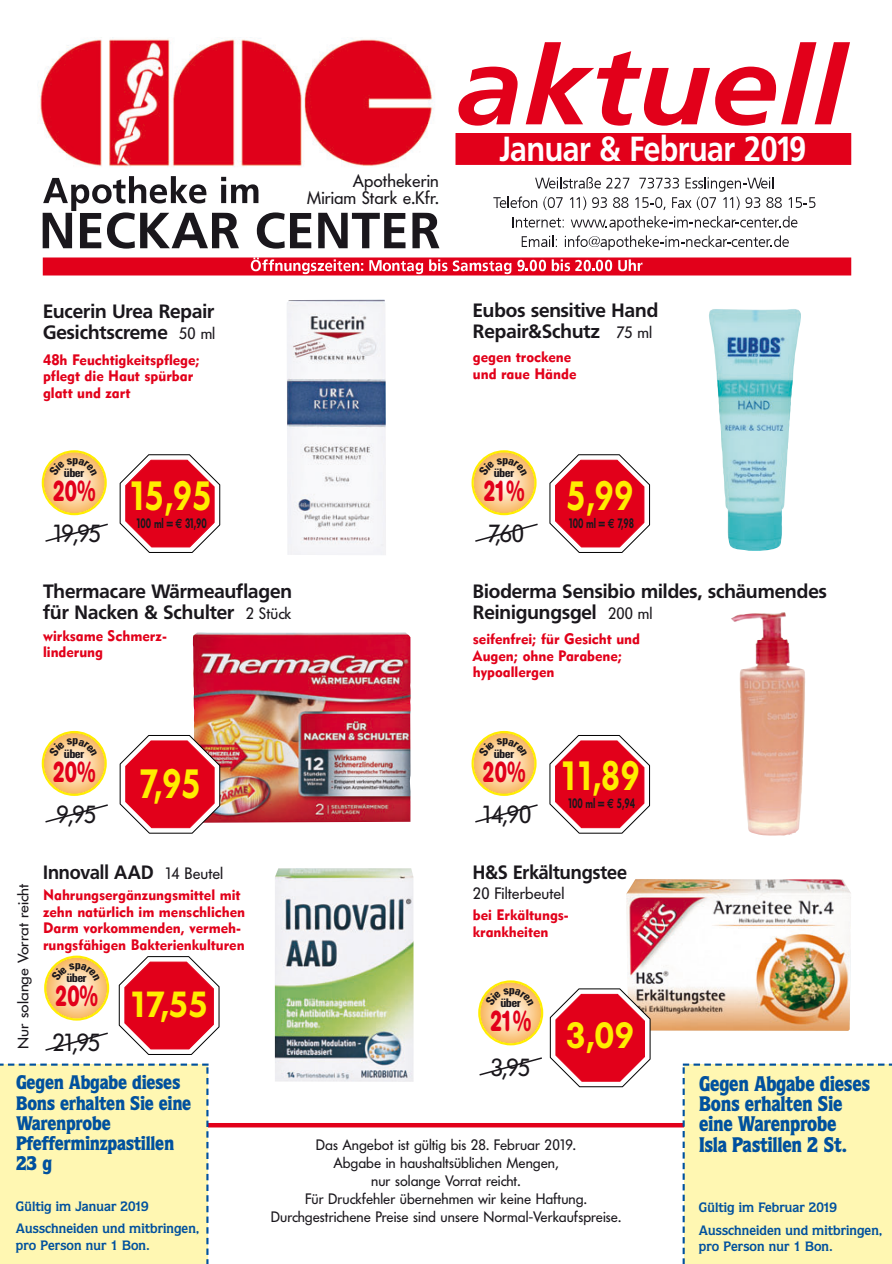
<style>
.page{position:relative;width:892px;height:1264px;background:#fff}
.page>*{position:absolute;margin:0;border:0;box-sizing:border-box;transform-origin:0 0}
.t1{font:italic 700 109.5px "Frutiger";color:#e2001a;scale:1.1 1}
.t2{font:600 40.5px "Futura BQ";color:#ffed00;scale:.83 1}
.t3{font:600 36px "Futura BQ";color:#ffed00;scale:.95 1}
.t4{font:700 34.5px "Frutiger BQ";color:#fff;scale:.87 1}
.t5{font:700 28.95px "AG Buch Rounded BQ";color:#e2001a;scale:.7 1}
.t6{font:24.6px "Futura BQ";letter-spacing:-.03em;color:#1a171c}
.t7{font:900 21px/20.2px "Quorum BQ";color:#00519e;scale:.87 1}
.t8{font:900 19.5px/20.2px "Quorum BQ";color:#00519e;scale:.9 1}
.t9{font:700 19.05px/20.4px "Frutiger BQ";color:#1a171c}
.t10{font:700 19.05px "Frutiger BQ";color:#1a171c;scale:.95 1}
.t11{font:18px/16.5px "Futura BQ";color:#1a171c;text-align:right}
.t12{font:16.35px "Futura BQ";color:#1a171c}
.t13{font:900 15px/16.5px "Biometric";color:#e2001a;scale:.95 1}
.t14{font:15px/18px "Futura BQ";color:#1a171c;text-align:center}
.t15{font:15px "Futura BQ";color:#1a171c;scale:1.1 1}
.t16{font:700 13.5px/22.5px "Quorum BQ";color:#00519e}
.t17{font:600 13.5px "Futura BQ";color:#1a171c;scale:.68 1}
.t18{font:700 12.3px "Univers Condensed BQ";letter-spacing:-.05em;color:#1a171c;scale:1.1 1}
.s1{font-family:"Futura BQ";font-weight:400;font-size:16.35px}
.s2{font-family:"Euro Sans";font-weight:700}
</style>
<div class="page">
<div style="left:43px;top:257px;width:808px;height:18px;background:#e2001a"></div>
<svg style="left:43px;top:176px;width:241px;height:73px"></svg>
<svg style="left:290px;top:213px;width:21px;height:35px"></svg>
<svg style="left:318px;top:213px;width:87px;height:35px"></svg>
<svg style="left:412px;top:213px;width:27px;height:35px"></svg>
<svg style="left:535px;top:177px;width:65px;height:11px"></svg>
<svg style="left:606px;top:178px;width:23px;height:10px"></svg>
<svg style="left:493px;top:196px;width:44px;height:12px"></svg>
<svg style="left:543px;top:197px;width:19px;height:13px"></svg>
<svg style="left:570px;top:197px;width:16px;height:13px"></svg>
<svg style="left:592px;top:197px;width:14px;height:11px"></svg>
<svg style="left:613px;top:197px;width:15px;height:11px"></svg>
<svg style="left:635px;top:177px;width:146px;height:33px"></svg>
<svg style="left:788px;top:197px;width:27px;height:11px"></svg>
<svg style="left:512px;top:216px;width:285px;height:34px"></svg>
<div style="left:456px;top:134px;width:394px;height:30px;background:#e2001a"></div>
<div style="left:455px;top:133px;width:396px;height:32px;border:2px solid #e2001a"></div>
<svg style="left:251px;top:257px;width:112px;height:17px"></svg>
<svg style="left:369px;top:260px;width:54px;height:14px"></svg>
<svg style="left:429px;top:259px;width:82px;height:15px"></svg>
<svg style="left:618px;top:259px;width:24px;height:12px"></svg>
<svg style="left:517px;top:259px;width:95px;height:12px"></svg>
<img style="left:39px;top:37px;width:395px;height:130px">
<hr style="left:0;top:1123px;width:815px;height:4px;background:#e2001a">
<div style="left:0;top:1063px;width:208px;height:201px;background:#fff7b2"></div>
<div style="left:682px;top:1063px;width:209px;height:201px;background:#fff7b2"></div>
<svg style="left:45px;top:1032px;width:63px;height:19px"></svg>
<img style="left:275px;top:868px;width:138px;height:213px">
<svg style="left:119px;top:956px;width:100px;height:98px"></svg>
<img style="left:709px;top:309px;width:92px;height:242px">
<svg style="left:475px;top:523px;width:63px;height:19px"></svg>
<svg style="left:549px;top:455px;width:100px;height:97px"></svg>
<svg style="left:45px;top:523px;width:63px;height:19px"></svg>
<svg style="left:120px;top:455px;width:100px;height:97px"></svg>
<svg style="left:479px;top:1057px;width:63px;height:19px"></svg>
<img style="left:626px;top:879px;width:225px;height:151px">
<svg style="left:550px;top:989px;width:100px;height:97px"></svg>
<img style="left:731px;top:612px;width:74px;height:224px">
<svg style="left:475px;top:804px;width:63px;height:19px"></svg>
<img style="left:287px;top:299px;width:99px;height:256px">
<svg style="left:549px;top:735px;width:100px;height:98px"></svg>
<img style="left:192px;top:632px;width:219px;height:190px">
<svg style="left:45px;top:804px;width:63px;height:19px"></svg>
<svg style="left:120px;top:735px;width:100px;height:98px"></svg>
<svg style="left:44px;top:955px;width:65px;height:65px"></svg>
<svg style="left:471px;top:450px;width:65px;height:65px"></svg>
<svg style="left:42px;top:450px;width:65px;height:65px"></svg>
<svg style="left:478px;top:980px;width:65px;height:65px"></svg>
<svg style="left:471px;top:731px;width:65px;height:65px"></svg>
<svg style="left:42px;top:731px;width:65px;height:65px"></svg>
<p class="t11" style="left:307px;top:174px;width:133px">Apothekerin<br>Miriam Stark e.Kfr.</p>
<h1 class="t1" style="left:456px;top:42px;width:356px">aktuell</h1>
<h3 class="t4" style="left:499px;top:134px;width:354px">Januar &amp; Februar 2019</h3>
<p class="t9" style="left:43px;top:303px;width:174px">Eucerin Urea Repair<br>Gesichtscreme <span class="s1">50 ml</span></p>
<p class="t13" style="left:43px;top:353px;width:167px">48h Feuchtigkeitspflege; pflegt die Haut spürbar glatt und zart</p>
<p class="t18" style="left:64px;top:467px;width:20px">über</p>
<h3 class="t5" style="left:53px;top:480px;width:63px">20%</h3>
<h3 class="t6" style="left:52px;top:524px;width:51px">19,95</h3>
<h2 class="t2" style="left:129px;top:479px;width:102px">15,95</h2>
<p class="t17" style="left:136px;top:518px;width:106px">100 ml = <span class="s2">€</span> 31,90</p>
<p class="t9" style="left:43px;top:583px;width:250px">Thermacare Wärmeauflagen für Nacken &amp; Schulter <span class="s1">2 Stück</span></p>
<p class="t13" style="left:43px;top:629px;width:132px">wirksame Schmerz&shy;linderung</p>
<p class="t18" style="left:64px;top:747px;width:20px">über</p>
<h3 class="t5" style="left:53px;top:761px;width:63px">20%</h3>
<h3 class="t6" style="left:57px;top:804px;width:41px">9,95</h3>
<h2 class="t2" style="left:139px;top:767px;width:76px">7,95</h2>
<p class="t15" style="left:17px;top:1048px;width:151px;rotate:-90deg">Nur solange Vorrat reicht</p>
<p class="t10" style="left:43px;top:864px;width:191px">Innovall AAD <span class="s1">14 Beutel</span></p>
<p class="t13" style="left:43px;top:888px;width:214px">Nahrungsergänzungsmittel mit zehn natürlich im menschlichen<br>Darm vorkommenden, vermeh&shy;rungsfähigen Bakterienkulturen</p>
<p class="t18" style="left:66px;top:972px;width:20px">über</p>
<h3 class="t5" style="left:55px;top:985px;width:63px">20%</h3>
<h3 class="t6" style="left:52px;top:1032px;width:50px">21,95</h3>
<h3 class="t3" style="left:129px;top:989px;width:85px">17,55</h3>
<p class="t9" style="left:473px;top:302px;width:187px">Eubos sensitive Hand<br>Repair&amp;Schutz <span class="s1">75 ml</span></p>
<p class="t13" style="left:473px;top:350px;width:110px">gegen trockene und raue Hände</p>
<p class="t18" style="left:493px;top:467px;width:20px">über</p>
<h3 class="t5" style="left:483px;top:480px;width:61px">21%</h3>
<h3 class="t6" style="left:488px;top:524px;width:37px">7,60</h3>
<h2 class="t2" style="left:566px;top:479px;width:82px">5,99</h2>
<p class="t17" style="left:568px;top:517px;width:98px">100 ml = <span class="s2">€</span> 7,98</p>
<p class="t9" style="left:473px;top:583px;width:355px">Bioderma Sensibio mildes, schäumendes<br>Reinigungsgel <span class="s1">200 ml</span></p>
<p class="t13" style="left:473px;top:632px;width:177px">seifenfrei; für Gesicht und<br>Augen; ohne Parabene; hypoallergen</p>
<p class="t18" style="left:493px;top:747px;width:20px">über</p>
<h3 class="t5" style="left:482px;top:761px;width:63px">20%</h3>
<h3 class="t6" style="left:481px;top:804px;width:51px">14,90</h3>
<h2 class="t2" style="left:560px;top:760px;width:98px">11,89</h2>
<p class="t17" style="left:567px;top:798px;width:101px">100 ml = <span class="s2">€</span> 5,94</p>
<p class="t10" style="left:473px;top:864px;width:163px">H&amp;S Erkältungstee</p>
<p class="t12" style="left:473px;top:887px;width:93px">20 Filterbeutel</p>
<p class="t13" style="left:473px;top:908px;width:102px">bei Erkältungs&shy;krankheiten</p>
<p class="t18" style="left:500px;top:997px;width:20px">über</p>
<h3 class="t5" style="left:490px;top:1010px;width:61px">21%</h3>
<h3 class="t3" style="left:565px;top:1021px;width:73px">3,09</h3>
<h3 class="t8" style="left:16px;top:1074px;width:196px">Gegen Abgabe dieses<br>Bons erhalten Sie eine<br>Warenprobe<br>Pfefferminzpastillen<br>23 g</h3>
<p class="t16" style="left:16px;top:1196px;width:184px">Gültig im Januar 2019<br>Ausschneiden und mitbringen,</p>
<p class="t16" style="left:16px;top:1235px;width:135px">pro Person nur 1 Bon.</p>
<h3 class="t6" style="left:490px;top:1057px;width:41px">3,95</h3>
<p class="t14" style="left:271px;top:1136px;width:352px">Das Angebot ist gültig bis 28. Februar 2019.<br>Abgabe in haushaltsüblichen Mengen,<br>nur solange Vorrat reicht.<br>Für Druckfehler übernehmen wir keine Haftung.<br>Durchgestrichene Preise sind unsere Normal-Verkaufspreise.</p>
<h3 class="t7" style="left:698px;top:1075px;width:198px">Gegen Abgabe dieses<br>Bons erhalten Sie eine Warenprobe<br>Isla Pastillen 2 St.</h3>
<p class="t16" style="left:698px;top:1197px;width:184px">Gültig im Februar 2019<br>Ausschneiden und mitbringen,</p>
<p class="t16" style="left:698px;top:1236px;width:135px">pro Person nur 1 Bon.</p>
</div>
